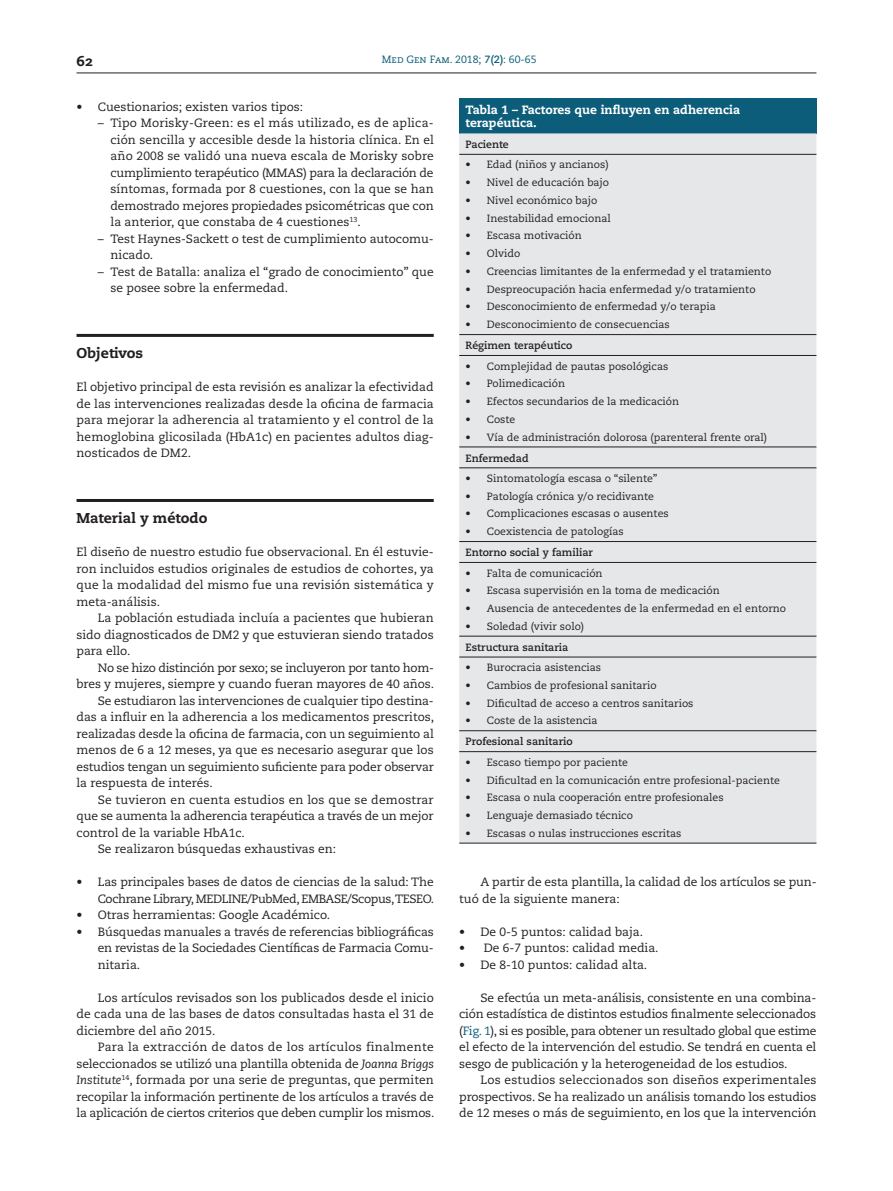
<style>
.page{position:relative;width:893px;height:1191px;background:#fff}
.page>*{position:absolute;margin:0;border:0;box-sizing:border-box;transform-origin:0 0}
.t1{font:800 14.25px "Caecilia";color:#231f20}
.t2{font:14.25px "Caecilia Heavy SC";color:#231f20}
.t3{font:12px/16.5px "Caecilia";letter-spacing:-.005em;color:#231f20;text-align:justify}
.t4{font:12px/16.5px "Caecilia";letter-spacing:-.03em;color:#231f20;text-align:right}
.t5{font:12px "Caecilia";letter-spacing:-.025em;color:#231f20}
.t6{font:800 12px/13.5px "Caecilia";color:#fff}
.t7{font:12px "Caecilia";letter-spacing:.015em;color:#231f20}
.t8{font:10.5px "Caecilia";color:#231f20}
.t9{font:700 10.5px "Caecilia";color:#231f20}
.t10{font:10.5px "Caecilia";color:#0c5d79}
.s1{font-family:"Caecilia Roman SC"}
.s2{font-weight:700}
.s3{font-style:italic}
.s4{color:#0c5d79}
</style>
<div class="page">
<hr style="left:77px;top:73px;width:739px;height:1px;background:#231f20">
<hr style="left:77px;top:334px;width:357px;height:3px;background:#231f20">
<hr style="left:77px;top:499px;width:357px;height:3px;background:#231f20">
<div style="left:459px;top:98px;width:357px;height:35px;background:#0c5d79"></div>
<div style="left:459px;top:133px;width:357px;height:710px;background:#e6e7e9"></div>
<hr style="left:459px;top:843px;width:357px;height:1px;background:#231f20">
<hr style="left:459px;top:730px;width:357px;height:1px;background:#231f20">
<hr style="left:459px;top:751px;width:357px;height:1px;background:#231f20">
<hr style="left:459px;top:636px;width:357px;height:1px;background:#231f20">
<hr style="left:459px;top:657px;width:357px;height:1px;background:#231f20">
<hr style="left:459px;top:541px;width:357px;height:1px;background:#231f20">
<hr style="left:459px;top:562px;width:357px;height:1px;background:#231f20">
<hr style="left:459px;top:154px;width:357px;height:1px;background:#231f20">
<hr style="left:459px;top:447px;width:357px;height:1px;background:#231f20">
<hr style="left:459px;top:467px;width:357px;height:1px;background:#231f20">
<hr style="left:459px;top:334px;width:357px;height:1px;background:#231f20">
<hr style="left:459px;top:355px;width:357px;height:1px;background:#231f20">
<p class="t2" style="left:77px;top:52px;width:18px">62</p>
<p class="t10" style="left:382px;top:53px;width:156px"><span class="s1">Med Gen Fam.</span> 2018; <span class="s2">7(2)</span>: 60-65</p>
<p class="t3" style="left:77px;top:98px;width:228px">• Cuestionarios; existen varios tipos:</p>
<p class="t3" style="left:111px;top:115px;width:325px;text-indent:-13px">– Tipo Morisky-Green: es el más utilizado, es de aplica&shy;ción sencilla y accesible desde la historia clínica. En el año 2008 se validó una nueva escala de Morisky sobre cumplimiento terapéutico (MMAS) para la declaración de síntomas, formada por 8 cuestiones, con la que se han demostrado mejores propiedades psicométricas que con la anterior, que constaba de 4 cuestiones<sup>13</sup>.</p>
<p class="t3" style="left:111px;top:230px;width:325px;text-indent:-13px">– Test Haynes-Sackett o test de cumplimiento autocomu&shy;nicado.</p>
<p class="t3" style="left:111px;top:263px;width:325px;text-indent:-13px">– Test de Batalla: analiza el “grado de conocimiento” que se posee sobre la enfermedad.</p>
<p class="t6" style="left:466px;top:103px;width:276px">Tabla 1 – Factores que influyen en adherencia terapéutica.</p>
<p class="t9" style="left:466px;top:138px;width:45px">Paciente</p>
<p class="t8" style="left:466px;top:159px;width:145px">• Edad (niños y ancianos)</p>
<p class="t8" style="left:466px;top:176px;width:145px">• Nivel de educación bajo</p>
<p class="t8" style="left:466px;top:194px;width:133px">• Nivel económico bajo</p>
<p class="t8" style="left:466px;top:212px;width:147px">• Inestabilidad emocional</p>
<p class="t8" style="left:466px;top:230px;width:118px">• Escasa motivación</p>
<p class="t8" style="left:466px;top:247px;width:56px">• Olvido</p>
<p class="t8" style="left:466px;top:265px;width:307px">• Creencias limitantes de la enfermedad y el tratamiento</p>
<p class="t8" style="left:466px;top:283px;width:291px">• Despreocupación hacia enfermedad y/o tratamiento</p>
<p class="t8" style="left:466px;top:301px;width:252px">• Desconocimiento de enfermedad y/o terapia</p>
<p class="t8" style="left:466px;top:318px;width:206px">• Desconocimiento de consecuencias</p>
<p class="t9" style="left:466px;top:339px;width:108px">Régimen terapéutico</p>
<p class="t8" style="left:466px;top:360px;width:204px">• Complejidad de pautas posológicas</p>
<p class="t8" style="left:466px;top:377px;width:101px">• Polimedicación</p>
<p class="t8" style="left:466px;top:395px;width:215px">• Efectos secundarios de la medicación</p>
<p class="t8" style="left:466px;top:413px;width:51px">• Coste</p>
<p class="t8" style="left:466px;top:431px;width:303px">• Vía de administración dolorosa (parenteral frente oral)</p>
<p class="t9" style="left:466px;top:451px;width:65px">Enfermedad</p>
<p class="t8" style="left:466px;top:472px;width:193px">• Sintomatología escasa o “silente”</p>
<p class="t8" style="left:466px;top:490px;width:190px">• Patología crónica y/o recidivante</p>
<p class="t8" style="left:466px;top:508px;width:205px">• Complicaciones escasas o ausentes</p>
<p class="t8" style="left:466px;top:525px;width:160px">• Coexistencia de patologías</p>
<p class="t9" style="left:466px;top:546px;width:129px">Entorno social y familiar</p>
<p class="t8" style="left:466px;top:567px;width:138px">• Falta de comunicación</p>
<p class="t8" style="left:466px;top:584px;width:256px">• Escasa supervisión en la toma de medicación</p>
<p class="t8" style="left:466px;top:602px;width:322px">• Ausencia de antecedentes de la enfermedad en el entorno</p>
<p class="t8" style="left:466px;top:620px;width:120px">• Soledad (vivir solo)</p>
<p class="t9" style="left:466px;top:641px;width:104px">Estructura sanitaria</p>
<p class="t8" style="left:466px;top:661px;width:137px">• Burocracia asistencias</p>
<p class="t8" style="left:466px;top:679px;width:192px">• Cambios de profesional sanitario</p>
<p class="t8" style="left:466px;top:697px;width:229px">• Dificultad de acceso a centros sanitarios</p>
<p class="t8" style="left:466px;top:714px;width:133px">• Coste de la asistencia</p>
<p class="t9" style="left:466px;top:735px;width:109px">Profesional sanitario</p>
<p class="t8" style="left:466px;top:756px;width:164px">• Escaso tiempo por paciente</p>
<p class="t8" style="left:466px;top:774px;width:316px">• Dificultad en la comunicación entre profesional-paciente</p>
<p class="t8" style="left:466px;top:791px;width:260px">• Escasa o nula cooperación entre profesionales</p>
<p class="t8" style="left:466px;top:809px;width:169px">• Lenguaje demasiado técnico</p>
<p class="t8" style="left:466px;top:827px;width:217px">• Escasas o nulas instrucciones escritas</p>
<p class="t1" style="left:77px;top:344px;width:68px">Objetivos</p>
<p class="t3" style="left:77px;top:379px;width:359px">El objetivo principal de esta revisión es analizar la efectividad de las intervenciones realizadas desde la oficina de farmacia para mejorar la adherencia al tratamiento y el control de la hemoglobina glicosilada (HbA1c) en pacientes adultos diag&shy;nosticados de DM2.</p>
<p class="t1" style="left:77px;top:509px;width:133px">Material y método</p>
<p class="t3" style="left:77px;top:544px;width:359px">El diseño de nuestro estudio fue observacional. En él estuvie&shy;ron incluidos estudios originales de estudios de cohortes, ya que la modalidad del mismo fue una revisión sistemática y meta-análisis.</p>
<p class="t3" style="left:77px;top:610px;width:359px;text-indent:21px">La población estudiada incluía a pacientes que hubieran sido diagnosticados de DM2 y que estuvieran siendo tratados para ello.</p>
<p class="t5" style="left:98px;top:660px;width:338px">No se hizo distinción por sexo; se incluyeron por tanto hom-</p>
<p class="t3" style="left:77px;top:676px;width:359px">bres y mujeres, siempre y cuando fueran mayores de 40 años.</p>
<p class="t3" style="left:98px;top:692px;width:338px">Se estudiaron las intervenciones de cualquier tipo destina-</p>
<p class="t3" style="left:77px;top:709px;width:359px">das a influir en la adherencia a los medicamentos prescritos,</p>
<p class="t3" style="left:77px;top:725px;width:359px">realizadas desde la oficina de farmacia, con un seguimiento al</p>
<p class="t3" style="left:77px;top:742px;width:359px">menos de 6 a 12 meses, ya que es necesario asegurar que los</p>
<p class="t3" style="left:77px;top:758px;width:359px">estudios tengan un seguimiento suficiente para poder observar</p>
<p class="t3" style="left:77px;top:775px;width:138px">la respuesta de interés.</p>
<p class="t7" style="left:98px;top:792px;width:337px">Se tuvieron en cuenta estudios en los que se demostrar</p>
<p class="t3" style="left:77px;top:808px;width:359px">que se aumenta la adherencia terapéutica a través de un mejor</p>
<p class="t3" style="left:77px;top:824px;width:170px">control de la variable HbA1c.</p>
<p class="t3" style="left:98px;top:841px;width:240px">Se realizaron búsquedas exhaustivas en:</p>
<p class="t4" style="left:77px;top:874px;width:359px">• Las principales bases de datos de ciencias de la salud: The<br>Cochrane Library, MEDLINE/PubMed, EMBASE/Scopus, TESEO.</p>
<p class="t3" style="left:77px;top:907px;width:255px">• Otras herramientas: Google Académico.</p>
<p class="t3" style="left:98px;top:923px;width:338px;text-indent:-21px">• Búsquedas manuales a través de referencias bibliográficas en revistas de la Sociedades Científicas de Farmacia Comu&shy;nitaria.</p>
<p class="t3" style="left:77px;top:989px;width:359px;text-indent:21px">Los artículos revisados son los publicados desde el inicio de cada una de las bases de datos consultadas hasta el 31 de diciembre del año 2015.</p>
<p class="t3" style="left:77px;top:1039px;width:359px;text-indent:21px">Para la extracción de datos de los artículos finalmente seleccionados se utilizó una plantilla obtenida de <span class="s3">Joanna Briggs Institute</span><sup>14</sup>, formada por una serie de preguntas, que permiten recopilar la información pertinente de los artículos a través de la aplicación de ciertos criterios que deben cumplir los mismos.</p>
<p class="t3" style="left:459px;top:874px;width:359px;text-indent:21px">A partir de esta plantilla, la calidad de los artículos se pun&shy;tuó de la siguiente manera:</p>
<p class="t3" style="left:459px;top:923px;width:185px">• De 0-5 puntos: calidad baja.</p>
<p class="t3" style="left:459px;top:940px;width:201px">• De 6-7 puntos: calidad media.</p>
<p class="t3" style="left:459px;top:956px;width:189px">• De 8-10 puntos: calidad alta.</p>
<p class="t3" style="left:459px;top:989px;width:359px;text-indent:21px">Se efectúa un meta-análisis, consistente en una combina&shy;ción estadística de distintos estudios finalmente seleccionados (<span class="s4">Fig. 1</span>), si es posible, para obtener un resultado global que estime el efecto de la intervención del estudio. Se tendrá en cuenta el sesgo de publicación y la heterogeneidad de los estudios.</p>
<p class="t3" style="left:459px;top:1072px;width:359px;text-indent:21px">Los estudios seleccionados son diseños experimentales prospectivos. Se ha realizado un análisis tomando los estudios de 12 meses o más de seguimiento, en los que la intervención</p>
</div>
